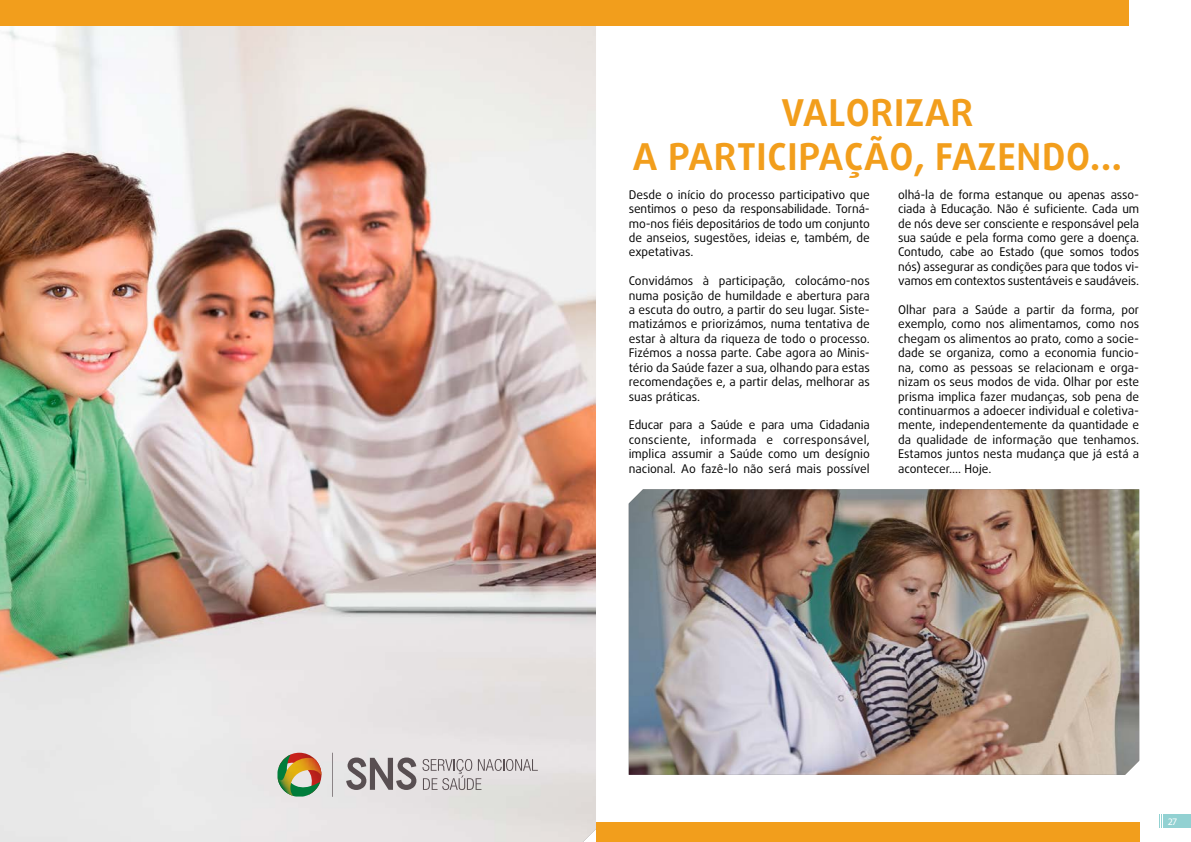
<style>
.page{position:relative;width:1191px;height:842px;background:#fff}
.page>*{position:absolute;margin:0;border:0;box-sizing:border-box;transform-origin:0 0}
.t1{font:700 37px/44px "Daxline Pro";letter-spacing:.02em;color:#f29e1c;text-align:center}
.t2{font:12px/14.4px "Daxline Pro";color:#000;text-align:justify}
.t3{font:10px "Myriad Pro";color:#fff}
</style>
<div class="page">
<div style="left:1163px;top:814px;width:28px;height:14px;background:#92d1d2"></div>
<svg style="left:1159px;top:814px;width:3px;height:14px"></svg>
<img style="left:0;top:26px;width:596px;height:816px">
<hr style="left:332px;top:753px;width:1px;height:44px;background:#594f52">
<img style="left:278px;top:753px;width:43px;height:5px">
<img style="left:277px;top:754px;width:43px;height:4px">
<img style="left:277px;top:758px;width:44px;height:38px">
<svg style="left:346px;top:757px;width:70px;height:33px;background:#a19b9d"></svg>
<svg style="left:422px;top:759px;width:116px;height:31px;background:#cdc9c9"></svg>
<img style="left:629px;top:489px;width:510px;height:286px">
<div style="left:0;top:0;width:1128px;height:26px;background:#f29e1c"></div>
<div style="left:596px;top:823px;width:543px;height:19px;background:#f29e1c"></div>
<h1 class="t1" style="left:633px;top:91px;width:490px">VALORIZAR<br>A PARTICIPAÇÃO, FAZENDO...</h1>
<p class="t2" style="left:629px;top:187px;width:242px">Desde o início do processo participativo que sentimos o peso da responsabilidade. Torná&shy;mo-nos fiéis depositários de todo um conjunto de anseios, sugestões, ideias e, também, de expetativas.</p>
<p class="t2" style="left:629px;top:274px;width:242px">Convidámos à participação, colocámo-nos numa posição de humildade e abertura para a escuta do outro, a partir do seu lugar. Siste&shy;matizámos e priorizámos, numa tentativa de estar à altura da riqueza de todo o processo.<br>Fizémos a nossa parte. Cabe agora ao Minis&shy;tério da Saúde fazer a sua, olhando para estas recomendações e, a partir delas, melhorar as suas práticas.</p>
<p class="t2" style="left:629px;top:418px;width:242px">Educar para a Saúde e para uma Cidadania consciente, informada e corresponsável, implica assumir a Saúde como um desígnio nacional. Ao fazê-lo não será mais possível</p>
<p class="t2" style="left:898px;top:187px;width:242px">olhá-la de forma estanque ou apenas asso&shy;ciada à Educação. Não é suficiente. Cada um de nós deve ser consciente e responsável pela sua saúde e pela forma como gere a doença.<br>Contudo, cabe ao Estado (que somos todos nós) assegurar as condições para que todos vi&shy;vamos em contextos sustentáveis e saudáveis.</p>
<p class="t2" style="left:898px;top:303px;width:242px">Olhar para a Saúde a partir da forma, por exemplo, como nos alimentamos, como nos chegam os alimentos ao prato, como a socie&shy;dade se organiza, como a economia funcio&shy;na, como as pessoas se relacionam e orga&shy;nizam os seus modos de vida. Olhar por este prisma implica fazer mudanças, sob pena de continuarmos a adoecer individual e coletiva&shy;mente, independentemente da quantidade e da qualidade de informação que tenhamos.<br>Estamos juntos nesta mudança que já está a acontecer.... Hoje.</p>
<p class="t3" style="left:1167px;top:815px;width:11px">27</p>
</div>
